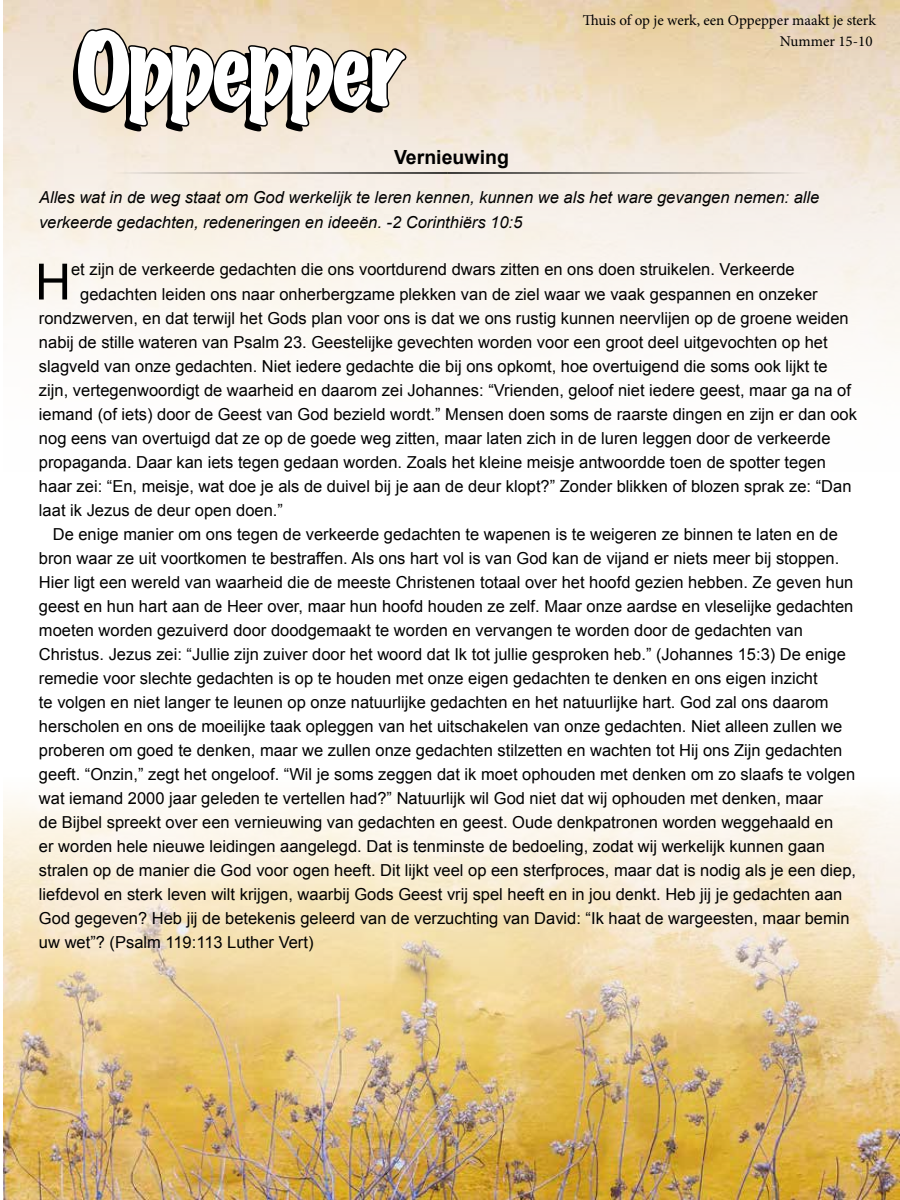
<style>
.page{position:relative;width:900px;height:1200px;background:#fff}
.page>*{position:absolute;margin:0;border:0;box-sizing:border-box;transform-origin:0 0}
.t1{font:expanded 90px "Marker Felt";letter-spacing:-.07em;color:#fff}
.t2{font:50.1px "Arial";color:#000}
.t3{font:700 19.5px "Arial";color:#000}
.t4{font:16.5px "Arial";color:#000}
.t5{font:italic 16.5px/24px "Arial";color:#000}
.t6{font:15px/21px "Minion Pro";color:#000;text-align:right}
</style>
<div class="page">
<img style="left:4px;top:795px;width:896px;height:405px">
<svg style="left:75px;top:26px;width:332px;height:102px;background:#bfb2a0"></svg>
<hr style="left:447px;top:172px;width:364px;height:2px;background:#000201">
<hr style="left:112px;top:172px;width:335px;height:2px;background:#000201">
<h1 class="t1" style="left:76px;top:-2px;width:331px">Oppepper</h1>
<p class="t3" style="left:394px;top:144px;width:116px">Vernieuwing</p>
<p class="t6" style="left:583px;top:10px;width:295px">Thuis of op je werk, een Oppepper maakt je sterk<br>Nummer 15-10</p>
<p class="t5" style="left:39px;top:186px;width:782px">Alles wat in de weg staat om God werkelijk te leren kennen, kunnen we als het ware gevangen nemen: alle verkeerde gedachten, redeneringen en ideeën. -2 Corinthiërs 10:5</p>
<h2 class="t2" style="left:35px;top:249px;width:38px">H</h2>
<p class="t4" style="left:71px;top:259px;width:725px">et zijn de verkeerde gedachten die ons voortdurend dwars zitten en ons doen struikelen. Verkeerde</p>
<p class="t4" style="left:80px;top:283px;width:739px">gedachten leiden ons naar onherbergzame plekken van de ziel waar we vaak gespannen en onzeker</p>
<p class="t4" style="left:39px;top:307px;width:811px">rondzwerven, en dat terwijl het Gods plan voor ons is dat we ons rustig kunnen neervlijen op de groene weiden</p>
<p class="t4" style="left:39px;top:331px;width:790px">nabij de stille wateren van Psalm 23. Geestelijke gevechten worden voor een groot deel uitgevochten op het</p>
<p class="t4" style="left:39px;top:355px;width:790px">slagveld van onze gedachten. Niet iedere gedachte die bij ons opkomt, hoe overtuigend die soms ook lijkt te</p>
<p class="t4" style="left:39px;top:379px;width:814px">zijn, vertegenwoordigt de waarheid en daarom zei Johannes: “Vrienden, geloof niet iedere geest, maar ga na of</p>
<p class="t4" style="left:39px;top:403px;width:820px">iemand (of iets) door de Geest van God bezield wordt.” Mensen doen soms de raarste dingen en zijn er dan ook</p>
<p class="t4" style="left:39px;top:427px;width:793px">nog eens van overtuigd dat ze op de goede weg zitten, maar laten zich in de luren leggen door de verkeerde</p>
<p class="t4" style="left:39px;top:451px;width:788px">propaganda. Daar kan iets tegen gedaan worden. Zoals het kleine meisje antwoordde toen de spotter tegen</p>
<p class="t4" style="left:39px;top:475px;width:814px">haar zei: “En, meisje, wat doe je als de duivel bij je aan de deur klopt?” Zonder blikken of blozen sprak ze: “Dan</p>
<p class="t4" style="left:39px;top:499px;width:245px">laat ik Jezus de deur open doen.”</p>
<p class="t4" style="left:53px;top:523px;width:787px">De enige manier om ons tegen de verkeerde gedachten te wapenen is te weigeren ze binnen te laten en de</p>
<p class="t4" style="left:39px;top:547px;width:802px">bron waar ze uit voortkomen te bestraffen. Als ons hart vol is van God kan de vijand er niets meer bij stoppen.</p>
<p class="t4" style="left:39px;top:571px;width:816px">Hier ligt een wereld van waarheid die de meeste Christenen totaal over het hoofd gezien hebben. Ze geven hun</p>
<p class="t4" style="left:39px;top:595px;width:816px">geest en hun hart aan de Heer over, maar hun hoofd houden ze zelf. Maar onze aardse en vleselijke gedachten</p>
<p class="t4" style="left:39px;top:619px;width:765px">moeten worden gezuiverd door doodgemaakt te worden en vervangen te worden door de gedachten van</p>
<p class="t4" style="left:39px;top:643px;width:808px">Christus. Jezus zei: “Jullie zijn zuiver door het woord dat Ik tot jullie gesproken heb.” (Johannes 15:3) De enige</p>
<p class="t4" style="left:39px;top:667px;width:780px">remedie voor slechte gedachten is op te houden met onze eigen gedachten te denken en ons eigen inzicht</p>
<p class="t4" style="left:39px;top:691px;width:791px">te volgen en niet langer te leunen op onze natuurlijke gedachten en het natuurlijke hart. God zal ons daarom</p>
<p class="t4" style="left:39px;top:715px;width:805px">herscholen en ons de moeilijke taak opleggen van het uitschakelen van onze gedachten. Niet alleen zullen we</p>
<p class="t4" style="left:39px;top:739px;width:805px">proberen om goed te denken, maar we zullen onze gedachten stilzetten en wachten tot Hij ons Zijn gedachten</p>
<p class="t4" style="left:39px;top:763px;width:818px">geeft. “Onzin,” zegt het ongeloof. “Wil je soms zeggen dat ik moet ophouden met denken om zo slaafs te volgen</p>
<p class="t4" style="left:39px;top:787px;width:786px">wat iemand 2000 jaar geleden te vertellen had?” Natuurlijk wil God niet dat wij ophouden met denken, maar</p>
<p class="t4" style="left:39px;top:811px;width:796px">de Bijbel spreekt over een vernieuwing van gedachten en geest. Oude denkpatronen worden weggehaald en</p>
<p class="t4" style="left:39px;top:835px;width:787px">er worden hele nieuwe leidingen aangelegd. Dat is tenminste de bedoeling, zodat wij werkelijk kunnen gaan</p>
<p class="t4" style="left:39px;top:859px;width:819px">stralen op de manier die God voor ogen heeft. Dit lijkt veel op een sterfproces, maar dat is nodig als je een diep,</p>
<p class="t4" style="left:39px;top:883px;width:805px">liefdevol en sterk leven wilt krijgen, waarbij Gods Geest vrij spel heeft en in jou denkt. Heb jij je gedachten aan</p>
<p class="t4" style="left:39px;top:907px;width:812px">God gegeven? Heb jij de betekenis geleerd van de verzuchting van David: “Ik haat de wargeesten, maar bemin</p>
<p class="t4" style="left:39px;top:931px;width:276px">uw wet”? (Psalm 119:113 Luther Vert)</p>
</div>
